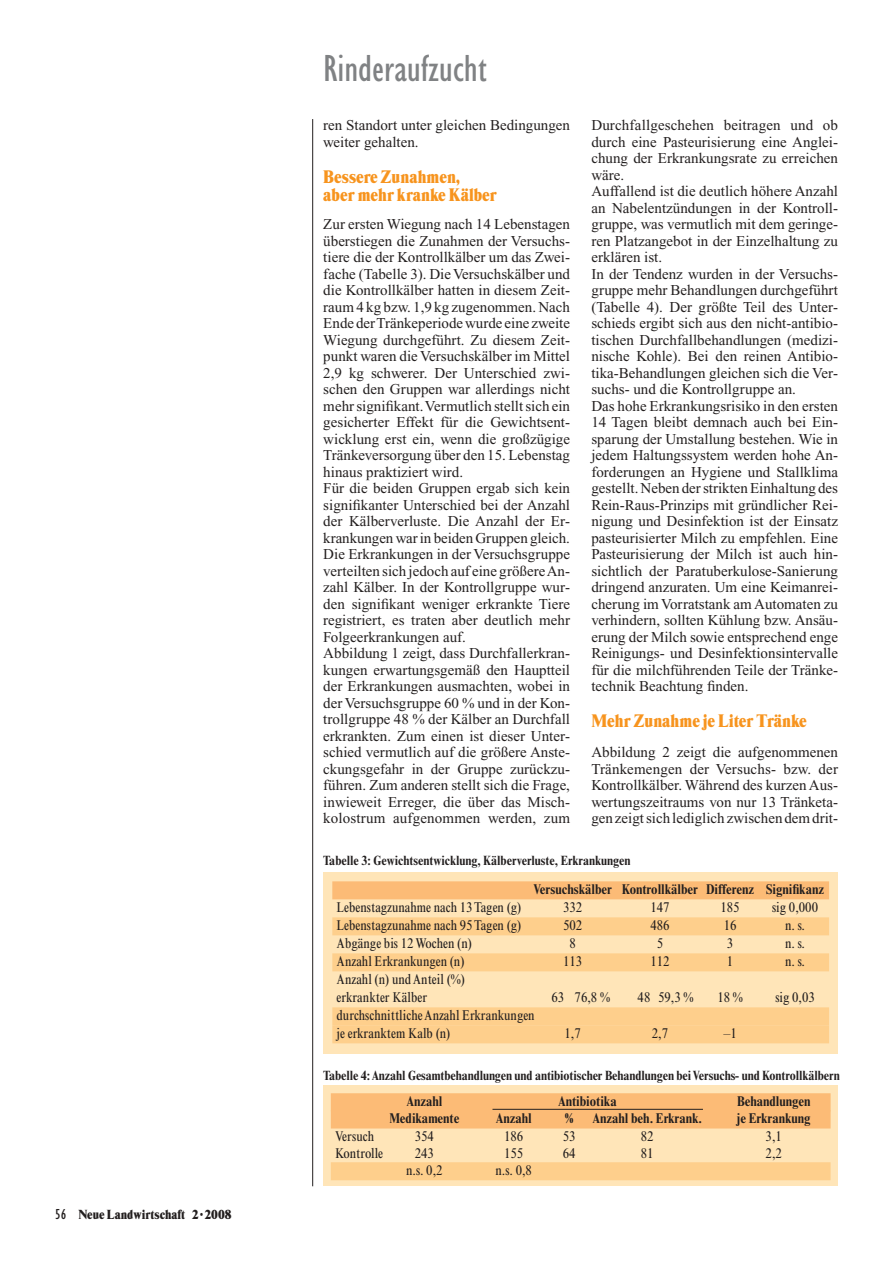
<style>
.page{position:relative;width:893px;height:1263px;background:#fff}
.page>*{position:absolute;margin:0;border:0;box-sizing:border-box;transform-origin:0 0}
.t1{font:condensed 39px "Gill Sans";color:#808284}
.t2{font:16.5px/18px "Times Mod Black SH";color:#f7941e}
.t3{font:15px/16.5px "Times";color:#231f1f}
.t4{font:condensed 14.25px/18px "Times New Roman";color:#231f1f}
.t5{font:700 condensed 14.25px "Times New Roman";color:#231f1f}
.t6{font:700 condensed 13.5px "Times New Roman";letter-spacing:-.005em;color:#231f1f}
.t7{font:12px "Times Mod Black SH";color:#231f1f}
.s1{font-family:"Gill Sans";font-stretch:condensed;font-size:15px}
</style>
<div class="page">
<div style="left:323px;top:872px;width:515px;height:182px;background:#ffe5b8"></div>
<div style="left:332px;top:881px;width:497px;height:18px;background:#fcbb76"></div>
<div style="left:332px;top:917px;width:497px;height:18px;background:#fecf8c"></div>
<div style="left:332px;top:953px;width:497px;height:18px;background:#fecf8c"></div>
<div style="left:332px;top:1007px;width:497px;height:18px;background:#fecf8c"></div>
<div style="left:332px;top:1025px;width:497px;height:18px;background:#fecf8c"></div>
<div style="left:323px;top:1086px;width:515px;height:100px;background:#ffe5b8"></div>
<div style="left:331px;top:1093px;width:499px;height:18px;background:#fcbb76"></div>
<hr style="left:492px;top:1109px;width:211px;height:1px;background:#231f1f">
<div style="left:331px;top:1111px;width:499px;height:18px;background:#fcbb76"></div>
<div style="left:331px;top:1162px;width:499px;height:18px;background:#fecf8c"></div>
<hr style="left:312px;top:119px;width:1px;height:1067px;background:#231f1f">
<p class="t7" style="left:55px;top:1211px;width:178px"><span class="s1">56</span> Neue Landwirtschaft 2 · 2008</p>
<h1 class="t1" style="left:323px;top:54px;width:165px">Rinderaufzucht</h1>
<p class="t3" style="left:323px;top:118px;width:248px">ren Standort unter gleichen Bedingungen weiter gehalten.</p>
<p class="t2" style="left:323px;top:170px;width:175px">Bessere Zunahmen,<br>aber mehr kranke Kälber</p>
<p class="t3" style="left:323px;top:217px;width:248px">Zur ersten Wiegung nach 14 Lebenstagen überstiegen die Zunahmen der Versuchs&shy;tiere die der Kontrollkälber um das Zwei&shy;fache (Tabelle 3). Die Versuchskälber und die Kontrollkälber hatten in diesem Zeit&shy;raum 4 kg bzw. 1,9 kg zugenommen. Nach Ende der Tränkeperiode wurde eine zweite Wiegung durchgeführt. Zu diesem Zeit&shy;punkt waren die Versuchskälber im Mittel 2,9 kg schwerer. Der Unterschied zwi&shy;schen den Gruppen war allerdings nicht mehr signifikant. Vermutlich stellt sich ein gesicherter Effekt für die Gewichtsent&shy;wicklung erst ein, wenn die großzügige Tränkeversorgung über den 15. Lebenstag hinaus praktiziert wird.<br>Für die beiden Gruppen ergab sich kein signifikanter Unterschied bei der Anzahl der Kälberverluste. Die Anzahl der Er&shy;krankungen war in beiden Gruppen gleich.<br>Die Erkrankungen in der Versuchsgruppe verteilten sich jedoch auf eine größere An&shy;zahl Kälber. In der Kontrollgruppe wur&shy;den signifikant weniger erkrankte Tiere registriert, es traten aber deutlich mehr Folgeerkrankungen auf.<br>Abbildung 1 zeigt, dass Durchfallerkran&shy;kungen erwartungsgemäß den Hauptteil der Erkrankungen ausmachten, wobei in der Versuchsgruppe 60 % und in der Kon&shy;trollgruppe 48 % der Kälber an Durchfall erkrankten. Zum einen ist dieser Unter&shy;schied vermutlich auf die größere Anste&shy;ckungsgefahr in der Gruppe zurückzu&shy;führen. Zum anderen stellt sich die Frage, inwieweit Erreger, die über das Misch&shy;kolostrum aufgenommen werden, zum</p>
<p class="t3" style="left:591px;top:118px;width:248px">Durchfallgeschehen beitragen und ob durch eine Pasteurisierung eine Anglei&shy;chung der Erkrankungsrate zu erreichen wäre.<br>Auffallend ist die deutlich höhere Anzahl an Nabelentzündungen in der Kontroll&shy;gruppe, was vermutlich mit dem geringe&shy;ren Platzangebot in der Einzelhaltung zu erklären ist.<br>In der Tendenz wurden in der Versuchs&shy;gruppe mehr Behandlungen durchgeführt (Tabelle 4). Der größte Teil des Unter&shy;schieds ergibt sich aus den nicht-antibio&shy;tischen Durchfallbehandlungen (medizi&shy;nische Kohle). Bei den reinen Antibio&shy;tika-Behandlungen gleichen sich die Ver&shy;suchs- und die Kontrollgruppe an.<br>Das hohe Erkrankungsrisiko in den ersten 14 Tagen bleibt demnach auch bei Ein&shy;sparung der Umstallung bestehen. Wie in jedem Haltungssystem werden hohe An&shy;forderungen an Hygiene und Stallklima gestellt. Neben der strikten Einhaltung des Rein-Raus-Prinzips mit gründlicher Rei&shy;nigung und Desinfektion ist der Einsatz pasteurisierter Milch zu empfehlen. Eine Pasteurisierung der Milch ist auch hin&shy;sichtlich der Paratuberkulose-Sanierung dringend anzuraten. Um eine Keimanrei&shy;cherung im Vorratstank am Automaten zu verhindern, sollten Kühlung bzw. Ansäu&shy;erung der Milch sowie entsprechend enge Reinigungs- und Desinfektionsintervalle für die milchführenden Teile der Tränke&shy;technik Beachtung finden.</p>
<p class="t2" style="left:591px;top:714px;width:217px">Mehr Zunahme je Liter Tränke</p>
<p class="t3" style="left:591px;top:745px;width:248px;text-align:justify">Abbildung 2 zeigt die aufgenommenen Tränkemengen der Versuchs- bzw. der Kontrollkälber. Während des kurzen Aus&shy;wertungszeitraums von nur 13 Tränketa&shy;gen zeigt sich lediglich zwischen dem drit-</p>
<p class="t6" style="left:323px;top:856px;width:309px">Tabelle 3: Gewichtsentwicklung, Kälberverluste, Erkrankungen</p>
<p class="t5" style="left:533px;top:885px;width:292px">Versuchskälber Kontrollkälber Differenz Signifikanz</p>
<p class="t4" style="left:336px;top:900px;width:186px">Lebenstagzunahme nach 13 Tagen (g)</p>
<p class="t4" style="left:563px;top:900px;width:21px">332</p>
<p class="t4" style="left:650px;top:900px;width:21px">147</p>
<p class="t4" style="left:720px;top:900px;width:21px">185</p>
<p class="t4" style="left:772px;top:900px;width:47px">sig 0,000</p>
<p class="t4" style="left:336px;top:918px;width:186px">Lebenstagzunahme nach 95 Tagen (g)</p>
<p class="t4" style="left:563px;top:918px;width:21px">502</p>
<p class="t4" style="left:650px;top:918px;width:21px">486</p>
<p class="t4" style="left:723px;top:918px;width:14px">16</p>
<p class="t4" style="left:785px;top:918px;width:22px">n. s.</p>
<p class="t4" style="left:336px;top:936px;width:137px">Abgänge bis 12 Wochen (n)</p>
<p class="t4" style="left:569px;top:936px;width:8px">8</p>
<p class="t4" style="left:656px;top:936px;width:8px">5</p>
<p class="t4" style="left:727px;top:936px;width:8px">3</p>
<p class="t4" style="left:785px;top:936px;width:22px">n. s.</p>
<p class="t4" style="left:336px;top:954px;width:129px">Anzahl Erkrankungen (n)</p>
<p class="t4" style="left:563px;top:954px;width:21px">113</p>
<p class="t4" style="left:650px;top:954px;width:21px">112</p>
<p class="t4" style="left:727px;top:954px;width:8px">1</p>
<p class="t4" style="left:785px;top:954px;width:22px">n. s.</p>
<p class="t4" style="left:336px;top:972px;width:130px">Anzahl (n) und Anteil (%) erkrankter Kälber</p>
<p class="t4" style="left:551px;top:990px;width:60px">63 76,8 %</p>
<p class="t4" style="left:637px;top:990px;width:57px">48 59,3 %</p>
<p class="t4" style="left:717px;top:990px;width:27px">18 %</p>
<p class="t4" style="left:775px;top:990px;width:41px">sig 0,03</p>
<p class="t4" style="left:336px;top:1008px;width:199px">durchschnittliche Anzahl Erkrankungen je erkranktem Kalb (n)</p>
<p class="t4" style="left:564px;top:1026px;width:18px">1,7</p>
<p class="t4" style="left:651px;top:1026px;width:18px">2,7</p>
<p class="t4" style="left:723px;top:1026px;width:15px">–1</p>
<p class="t6" style="left:323px;top:1070px;width:518px">Tabelle 4: Anzahl Gesamtbehandlungen und antibiotischer Behandlungen bei Versuchs- und Kontrollkälbern</p>
<p class="t5" style="left:406px;top:1096px;width:38px">Anzahl</p>
<p class="t5" style="left:558px;top:1096px;width:60px">Antibiotika</p>
<p class="t5" style="left:737px;top:1096px;width:75px">Behandlungen</p>
<p class="t5" style="left:389px;top:1114px;width:71px">Medikamente</p>
<p class="t5" style="left:495px;top:1114px;width:38px">Anzahl</p>
<p class="t5" style="left:564px;top:1114px;width:12px">%</p>
<p class="t5" style="left:592px;top:1114px;width:111px">Anzahl beh. Erkrank.</p>
<p class="t5" style="left:736px;top:1114px;width:75px">je Erkrankung</p>
<p class="t4" style="left:335px;top:1128px;width:40px">Versuch</p>
<p class="t4" style="left:415px;top:1128px;width:21px">354</p>
<p class="t4" style="left:504px;top:1128px;width:21px">186</p>
<p class="t4" style="left:562px;top:1128px;width:14px">53</p>
<p class="t4" style="left:641px;top:1128px;width:14px">82</p>
<p class="t4" style="left:765px;top:1128px;width:18px">3,1</p>
<p class="t4" style="left:335px;top:1145px;width:50px">Kontrolle</p>
<p class="t4" style="left:415px;top:1145px;width:21px">243</p>
<p class="t4" style="left:504px;top:1145px;width:21px">155</p>
<p class="t4" style="left:562px;top:1145px;width:14px">64</p>
<p class="t4" style="left:641px;top:1145px;width:14px">81</p>
<p class="t4" style="left:765px;top:1145px;width:18px">2,2</p>
<p class="t4" style="left:406px;top:1163px;width:38px">n.s. 0,2</p>
<p class="t4" style="left:495px;top:1163px;width:38px">n.s. 0,8</p>
</div>
